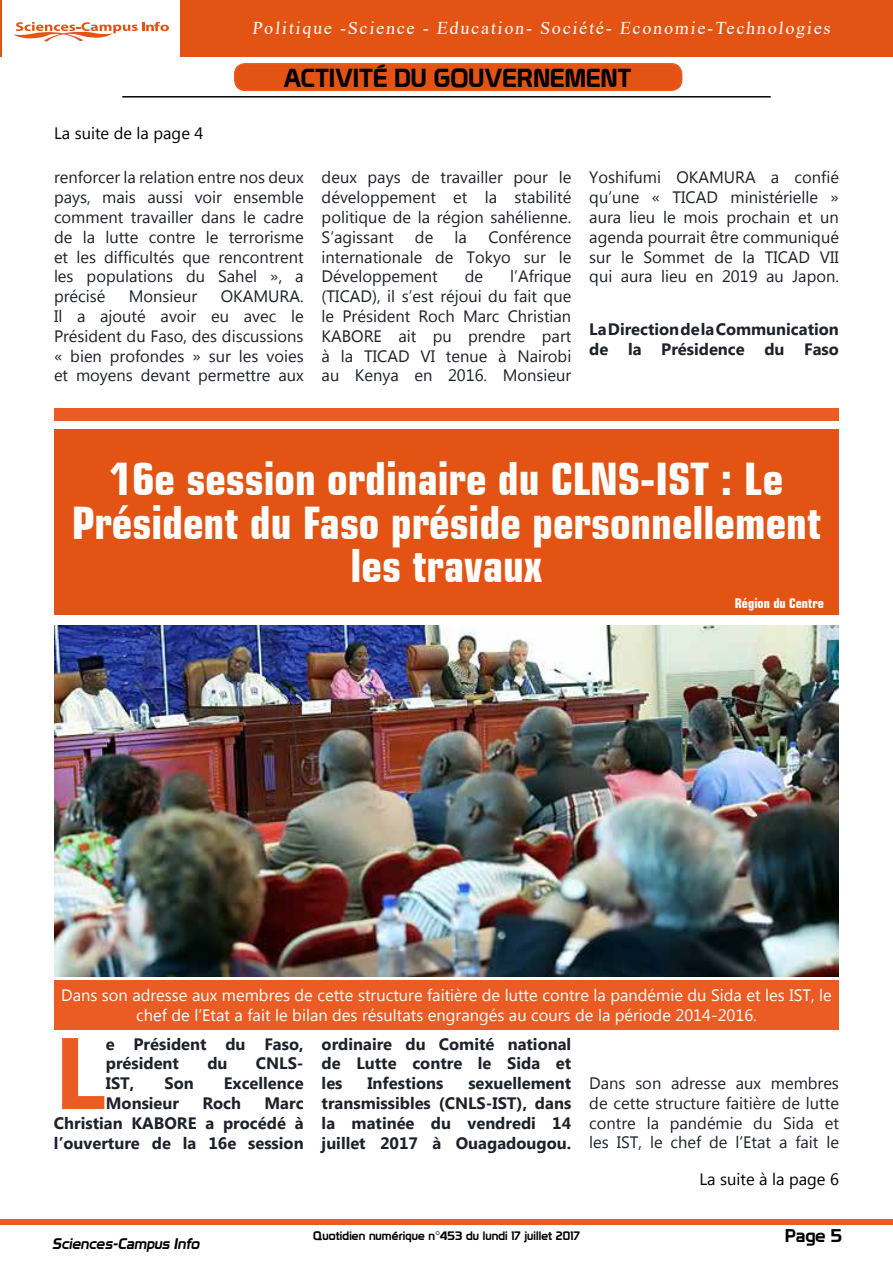
<style>
.page{position:relative;width:893px;height:1263px;background:#fff}
.page>*{position:absolute;margin:0;border:0;box-sizing:border-box;transform-origin:0 0}
.t1{font:700 101.4px "Myanmar Text";color:#ea5c24}
.t2{font:700 condensed 45px/43.5px "Square 721 BT";color:#fff;text-align:center}
.t3{font:25.5px "Prototype";color:#000}
.t4{font:18px "Times New Roman";color:#fff}
.t5{font:18px "Prototype";color:#000}
.t6{font:16.5px/19.8px "Myanmar Text";color:#1d2129;text-align:justify}
.t7{font:700 16.5px/19.8px "Myanmar Text";color:#1d2129;text-align:justify}
.t8{font:16.5px/19.8px "Myanmar Text";color:#fff;text-align:center}
.t9{font:16.5px "Myanmar Text";color:#000}
.t10{font:italic 15px "Prototype";color:#000}
.t11{font:700 condensed 13.5px "Square 721 BT";color:#fff}
.t12{font:12px "Prototype";letter-spacing:.01em;color:#000}
</style>
<div class="page">
<div style="left:0;top:1219px;width:893px;height:6px;background:#ea5c24"></div>
<hr style="left:0;top:0;width:1px;height:56px;background:#e35414">
<svg style="left:14px;top:22px;width:155px;height:20px"></svg>
<div style="left:181px;top:0;width:712px;height:56px;background:#e35414"></div>
<hr style="left:122px;top:96px;width:649px;height:2px;background:#000">
<div style="left:235px;top:64px;width:447px;height:26px;background:#e35414;border-radius:10px"></div>
<div style="left:234px;top:63px;width:448px;height:28px;border:2px solid #ea5c24;border-radius:10px"></div>
<div style="left:54px;top:408px;width:785px;height:13px;background:#ea5c24"></div>
<div style="left:54px;top:429px;width:785px;height:186px;background:#e35414"></div>
<img style="left:54px;top:625px;width:785px;height:351px">
<div style="left:54px;top:980px;width:785px;height:50px;background:#ea5c24"></div>
<p class="t4" style="left:252px;top:15px;width:582px">Politique -Science - Education- Société- Economie-Technologies</p>
<h3 class="t3" style="left:283px;top:63px;width:350px">ACTIVITÉ DU GOUVERNEMENT</h3>
<p class="t9" style="left:54px;top:123px;width:151px">La suite de la page 4</p>
<p class="t6" style="left:54px;top:168px;width:251px">renforcer la relation entre nos deux pays, mais aussi voir ensemble comment travailler dans le cadre de la lutte contre le terrorisme et les difficultés que rencontrent les populations du Sahel », a précisé</p>
<p class="t6" style="left:129px;top:286px;width:70px">Monsieur</p>
<p class="t6" style="left:54px;top:286px;width:251px;text-indent:167px">OKAMURA.<br>Il a ajouté avoir eu avec le Président du Faso, des discussions « bien profondes » sur les voies et moyens devant permettre aux</p>
<p class="t6" style="left:322px;top:168px;width:251px">deux pays de travailler pour le développement et la stabilité politique de la région sahélienne.<br>S’agissant</p>
<p class="t6" style="left:322px;top:227px;width:251px;text-indent:167px">Conférence internationale de Tokyo sur le Développement</p>
<p class="t6" style="left:415px;top:227px;width:20px">de</p>
<p class="t6" style="left:455px;top:227px;width:14px">la</p>
<p class="t6" style="left:322px;top:267px;width:251px;text-indent:189px">l’Afrique (TICAD), il s’est réjoui du fait que le Président Roch Marc Christian KABORE ait pu prendre part à la TICAD VI tenue à Nairobi au Kenya en 2016. Monsieur</p>
<p class="t6" style="left:465px;top:267px;width:20px">de</p>
<p class="t6" style="left:589px;top:168px;width:251px">Yoshifumi OKAMURA a confié qu’une « TICAD ministérielle » aura lieu le mois prochain et un agenda pourrait être communiqué sur le Sommet de la TICAD VII qui aura lieu en 2019 au Japon.</p>
<p class="t7" style="left:589px;top:320px;width:251px">La Direction de la Communication de la Présidence du Faso</p>
<h2 class="t2" style="left:72px;top:457px;width:751px">16e session ordinaire du CLNS-IST : Le<br>Président du Faso préside personnellement les travaux</h2>
<p class="t11" style="left:735px;top:595px;width:91px">Région du Centre</p>
<p class="t8" style="left:61px;top:985px;width:772px">Dans son adresse aux membres de cette structure faitière de lutte contre la pandémie du Sida et les IST, le chef de l’Etat a fait le bilan des résultats engrangés au cours de la période 2014-2016.</p>
<h1 class="t1" style="left:54px;top:1015px;width:53px">L</h1>
<p class="t7" style="left:106px;top:1034px;width:199px">e Président du Faso, président</p>
<p class="t7" style="left:207px;top:1054px;width:22px">du</p>
<p class="t7" style="left:256px;top:1054px;width:49px">CNLS-</p>
<p class="t7" style="left:106px;top:1074px;width:30px">IST,</p>
<p class="t7" style="left:164px;top:1074px;width:31px">Son</p>
<p class="t7" style="left:224px;top:1074px;width:81px">Excellence</p>
<p class="t7" style="left:106px;top:1093px;width:75px">Monsieur</p>
<p class="t7" style="left:202px;top:1093px;width:40px">Roch</p>
<p class="t7" style="left:54px;top:1093px;width:251px;text-indent:210px">Marc Christian KABORE a procédé à l’ouverture de la 16e session</p>
<p class="t7" style="left:322px;top:1034px;width:251px">ordinaire du Comité national de Lutte contre le Sida et les</p>
<p class="t7" style="left:322px;top:1074px;width:251px;text-indent:147px">sexuellement transmissibles (CNLS-IST), dans la matinée du vendredi 14 juillet 2017 à Ouagadougou.</p>
<p class="t6" style="left:589px;top:1073px;width:251px">Dans son adresse aux membres de cette structure faitière de lutte contre la pandémie du Sida et les IST, le chef de l’Etat a fait le</p>
<p class="t7" style="left:367px;top:1074px;width:78px">Infestions</p>
<p class="t9" style="left:699px;top:1170px;width:141px">La suite à la page 6</p>
<p class="t10" style="left:52px;top:1234px;width:152px">Sciences-Campus Info</p>
<p class="t5" style="left:785px;top:1225px;width:58px">Page 5</p>
<p class="t12" style="left:313px;top:1228px;width:268px">Quotidien numérique n°453 du lundi 17 juillet 2017</p>
</div>
